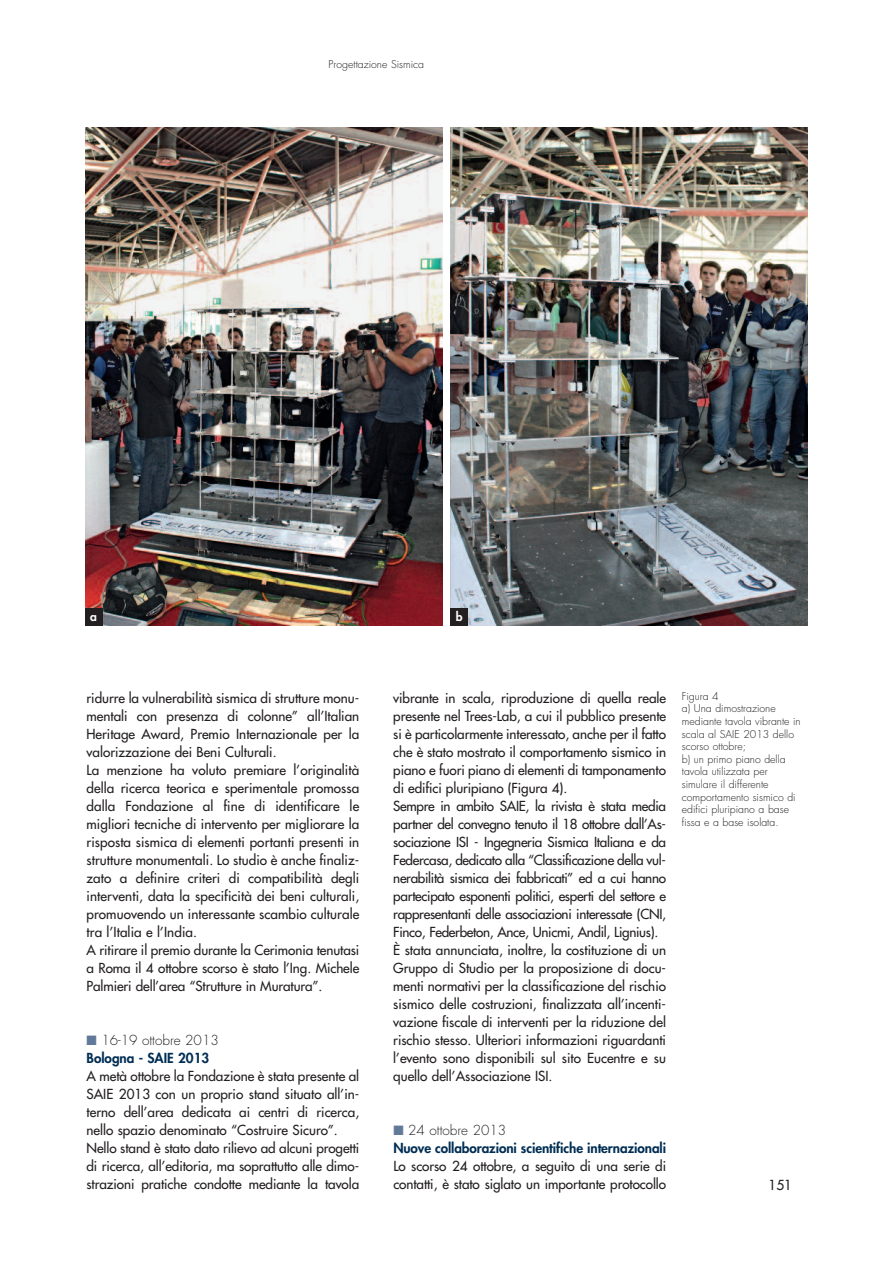
<style>
.page{position:relative;width:893px;height:1263px;background:#fff}
.page>*{position:absolute;margin:0;border:0;box-sizing:border-box;transform-origin:0 0}
.t1{font:500 13.5px/18px "Futura Std";color:#231f20}
.t2{font:800 13.5px/18px "Futura Std";letter-spacing:-.005em;color:#002e54}
.t3{font:300 13.5px/18px "Futura Std";color:#231f20}
.t4{font:800 12px "Futura Std";color:#fff}
.t5{font:300 10.5px/12.6px "Futura Std";color:#231f20}
.s1{color:#617a99}
.s2{font-weight:800;color:#002e54}
.s3{font-weight:300;color:#231f20}
</style>
<div class="page">
<img style="left:85px;top:128px;width:357px;height:498px">
<img style="left:451px;top:128px;width:357px;height:498px">
<div style="left:85px;top:609px;width:17px;height:17px;background:#231f20"></div>
<div style="left:451px;top:609px;width:17px;height:17px;background:#231f20"></div>
<p class="t5" style="left:329px;top:58px;width:97px">Progettazione Sismica</p>
<p class="t4" style="left:90px;top:611px;width:8px">a</p>
<p class="t4" style="left:456px;top:611px;width:8px">b</p>
<p class="t1" style="left:87px;top:690px;width:274px">ridurre la vulnerabilità sismica di strutture monu&shy;mentali con presenza di colonne” all’Italian Heritage Award, Premio Internazionale per la valorizzazione dei Beni Culturali.<br>La menzione ha voluto premiare l’originalità della ricerca teorica e sperimentale promossa dalla Fondazione al fine di identificare le migliori tecniche di intervento per migliorare la risposta sismica di elementi portanti presenti in strutture monumentali. Lo studio è anche finaliz&shy;zato a definire criteri di compatibilità degli interventi, data la specificità dei beni culturali, promuovendo un interessante scambio culturale tra l’Italia e l’India.<br>A ritirare il premio durante la Cerimonia tenutasi a Roma il 4 ottobre scorso è stato l’Ing. Michele Palmieri dell’area “Strutture in Muratura”.</p>
<p class="t3" style="left:87px;top:1032px;width:134px"><span class="s1">■</span> 16-19 ottobre 2013<br><span class="s2">Bologna - SAIE 2013</span></p>
<p class="t1" style="left:87px;top:1068px;width:274px">A metà ottobre la Fondazione è stata presente al SAIE 2013 con un proprio stand situato all’in&shy;terno dell’area dedicata ai centri di ricerca, nello spazio denominato “Costruire Sicuro”.<br>Nello stand è stato dato rilievo ad alcuni progetti di ricerca, all’editoria, ma soprattutto alle dimo&shy;strazioni pratiche condotte mediante la tavola</p>
<p class="t1" style="left:393px;top:690px;width:274px">vibrante in scala, riproduzione di quella reale presente nel Trees-Lab, a cui il pubblico presente si è particolarmente interessato, anche per il fatto che è stato mostrato il comportamento sismico in piano e fuori piano di elementi di tamponamento di edifici pluripiano (Figura 4).<br>Sempre in ambito SAIE, la rivista è stata media partner del convegno tenuto il 18 ottobre dall’As&shy;sociazione ISI - Ingegneria Sismica Italiana e da Federcasa, dedicato alla “Classificazione della vul&shy;nerabilità sismica dei fabbricati” ed a cui hanno partecipato esponenti politici, esperti del settore e rappresentanti delle associazioni interessate (CNI, Finco, Federbeton, Ance, Unicmi, Andil, Lignius).<br>È stata annunciata, inoltre, la costituzione di un Gruppo di Studio per la proposizione di docu&shy;menti normativi per la classificazione del rischio sismico delle costruzioni, finalizzata all’incenti&shy;vazione fiscale di interventi per la riduzione del rischio stesso. Ulteriori informazioni riguardanti l’evento sono disponibili sul sito Eucentre e su quello dell’Associazione ISI.</p>
<p class="t2" style="left:393px;top:1122px;width:274px"><span class="s1">■</span> <span class="s3">24 ottobre 2013<br></span>Nuove collaborazioni scientifiche internazionali</p>
<p class="t1" style="left:393px;top:1158px;width:274px">Lo scorso 24 ottobre, a seguito di una serie di contatti, è stato siglato un importante protocollo</p>
<p class="t5" style="left:682px;top:690px;width:120px">Figura 4<br>a) Una dimostrazione mediante tavola vibrante in scala al SAIE 2013 dello scorso ottobre;<br>b) un primo piano della tavola utilizzata per simulare il differente comportamento sismico di edifici pluripiano a base fissa e a base isolata.</p>
<p class="t1" style="left:769px;top:1176px;width:25px">151</p>
</div>
